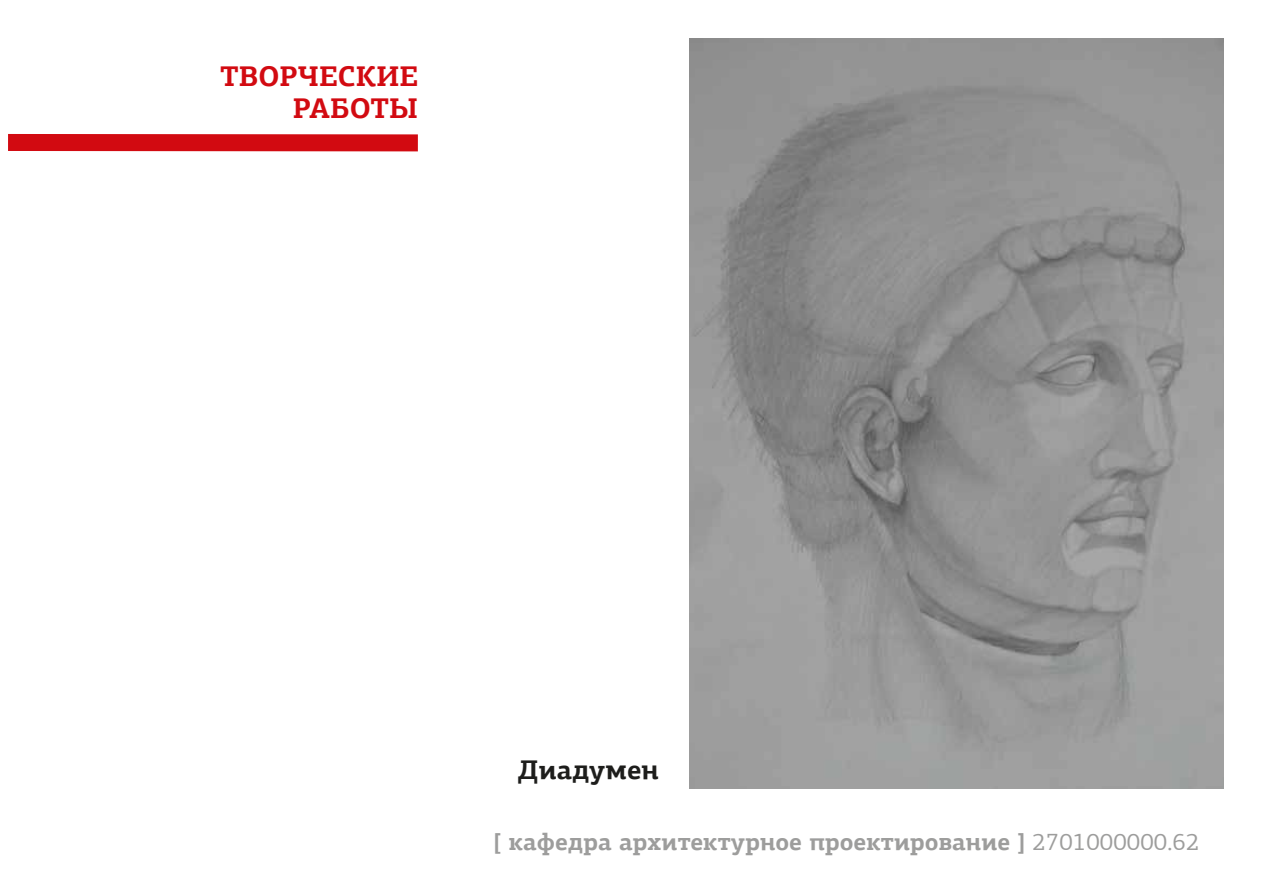
<style>
.page{position:relative;width:1263px;height:893px;background:#fff}
.page>*{position:absolute;margin:0;border:0;box-sizing:border-box;transform-origin:0 0}
.t1{font:700 28.5px/32.1px "PF Agora Slab Pro";letter-spacing:.005em;color:#d20a11;text-align:right}
.t2{font:700 27px "PF Agora Slab Pro";letter-spacing:.005em;color:#1d1d1b}
.t3{font:700 24px "PF Agora Slab Pro";letter-spacing:.005em;color:#9d9d9c}
.s1{font-weight:400}
</style>
<div class="page">
<div style="left:8px;top:134px;width:410px;height:17px;background:#d20a11"></div>
<img style="left:689px;top:39px;width:534px;height:750px">
<p class="t1" style="left:221px;top:60px;width:199px">ТВОРЧЕСКИЕ<br>РАБОТЫ</p>
<p class="t2" style="left:518px;top:752px;width:142px">Диадумен</p>
<p class="t3" style="left:494px;top:827px;width:707px">[ кафедра архитектурное проектирование ] <span class="s1">2701000000.62</span></p>
</div>
